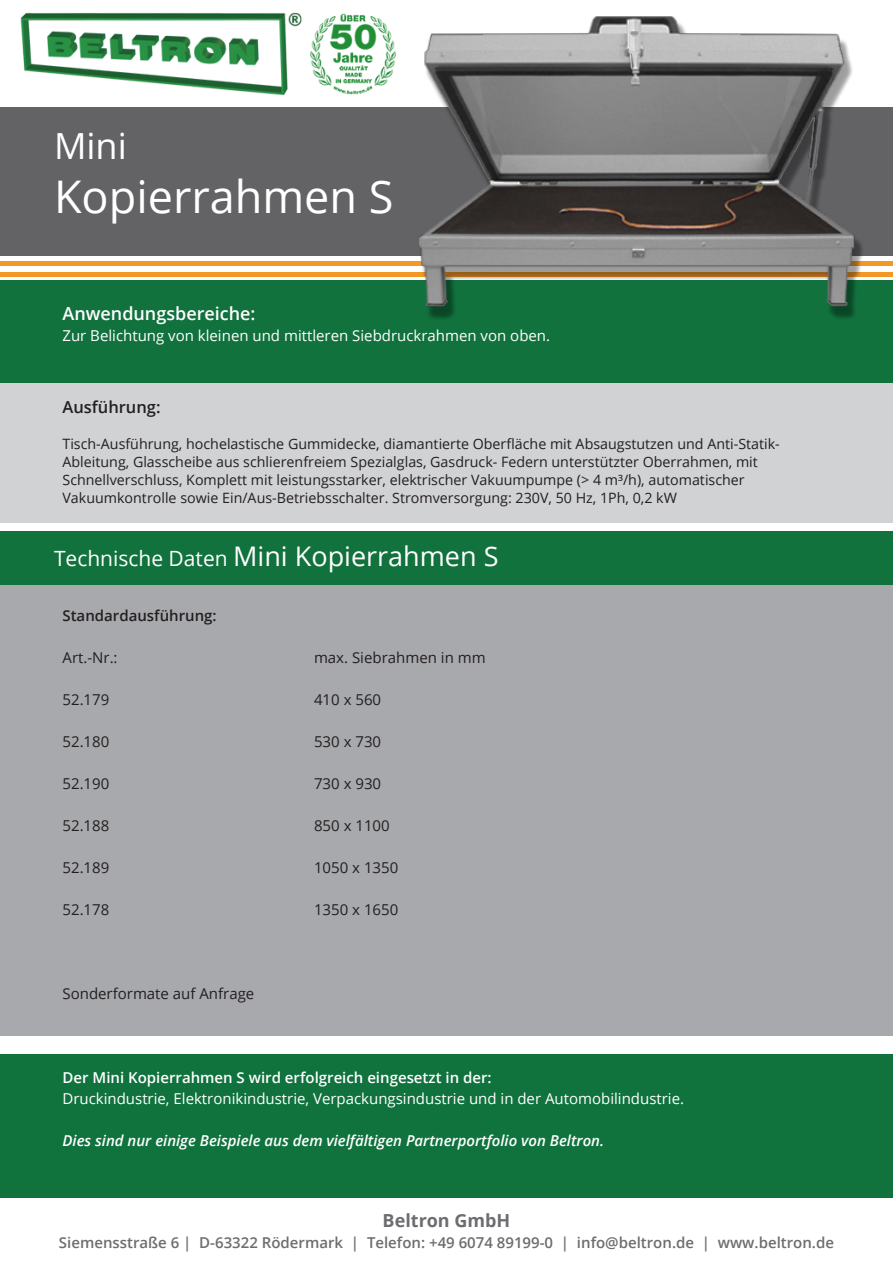
<style>
.page{position:relative;width:893px;height:1263px;background:#fff}
.page>*{position:absolute;margin:0;border:0;box-sizing:border-box;transform-origin:0 0}
.t1{font:45px "Open Sans";color:#fff}
.t2{font:36px "Open Sans";color:#fff}
.t3{font:27px "Open Sans";color:#fff}
.t4{font:600 18px "Open Sans";color:#fff}
.t5{font:700 18px "Open Sans";color:#6c6d70}
.t6{font:600 16.5px "Open Sans";color:#231f20}
.t7{font:15px "Open Sans";color:#fff}
.t8{font:15px "Open Sans";color:#231f20}
.t9{font:600 15px "Open Sans";color:#6c6d70}
.t10{font:italic 600 15px "Open Sans";color:#fff}
.t11{font:600 15px "Open Sans";color:#fff}
.t12{font:600 15px "Open Sans";color:#231f20}
.t13{font:14.25px "Open Sans";color:#231f20}
.s1{font-size:21px}
</style>
<div class="page">
<div style="left:0;top:532px;width:893px;height:53px;background:#11723e"></div>
<div style="left:0;top:585px;width:893px;height:450px;background:#a8a9ad"></div>
<div style="left:0;top:383px;width:893px;height:139px;background:#d1d2d4"></div>
<div style="left:0;top:107px;width:893px;height:149px;background:#636366"></div>
<div style="left:0;top:280px;width:893px;height:103px;background:#11723e"></div>
<img style="left:20px;top:12px;width:375px;height:84px">
<hr style="left:0;top:262px;width:893px;height:4px;background:#f39826">
<hr style="left:0;top:272px;width:893px;height:4px;background:#f39826">
<img style="left:402px;top:16px;width:491px;height:303px">
<div style="left:0;top:1054px;width:893px;height:144px;background:#10733e"></div>
<p class="t2" style="left:54px;top:121px;width:74px">Mini</p>
<p class="t1" style="left:54px;top:166px;width:341px">Kopierrahmen S</p>
<p class="t4" style="left:63px;top:301px;width:195px">Anwendungsbereiche:</p>
<p class="t7" style="left:63px;top:325px;width:489px">Zur Belichtung von kleinen und mittleren Siebdruckrahmen von oben.</p>
<p class="t6" style="left:63px;top:396px;width:100px">Ausführung:</p>
<p class="t13" style="left:63px;top:434px;width:719px">Tisch-Ausführung, hochelastische Gummidecke, diamantierte Oberfläche mit Absaugstutzen und Anti-Statik-</p>
<p class="t13" style="left:63px;top:452px;width:697px">Ableitung, Glasscheibe aus schlierenfreiem Spezialglas, Gasdruck- Federn unterstützter Oberrahmen, mit</p>
<p class="t13" style="left:63px;top:470px;width:684px">Schnellverschluss, Komplett mit leistungsstarker, elektrischer Vakuumpumpe (&gt; 4 m³/h), automatischer</p>
<p class="t13" style="left:63px;top:488px;width:616px">Vakuumkontrolle sowie Ein/Aus-Betriebsschalter. Stromversorgung: 230V, 50 Hz, 1Ph, 0,2 kW</p>
<p class="t3" style="left:54px;top:538px;width:446px"><span class="s1">Technische Daten</span> Mini Kopierrahmen S</p>
<p class="t12" style="left:63px;top:605px;width:156px">Standardausführung:</p>
<p class="t8" style="left:63px;top:647px;width:57px">Art.-Nr.:</p>
<p class="t8" style="left:63px;top:689px;width:48px">52.179</p>
<p class="t8" style="left:63px;top:731px;width:48px">52.180</p>
<p class="t8" style="left:63px;top:773px;width:48px">52.190</p>
<p class="t8" style="left:63px;top:815px;width:48px">52.188</p>
<p class="t8" style="left:63px;top:857px;width:48px">52.189</p>
<p class="t8" style="left:63px;top:899px;width:48px">52.178</p>
<p class="t8" style="left:63px;top:983px;width:193px">Sonderformate auf Anfrage</p>
<p class="t8" style="left:314px;top:647px;width:173px">max. Siebrahmen in mm</p>
<p class="t8" style="left:314px;top:689px;width:69px">410 x 560</p>
<p class="t8" style="left:314px;top:731px;width:69px">530 x 730</p>
<p class="t8" style="left:314px;top:773px;width:69px">730 x 930</p>
<p class="t8" style="left:314px;top:815px;width:77px">850 x 1100</p>
<p class="t8" style="left:314px;top:857px;width:86px">1050 x 1350</p>
<p class="t8" style="left:314px;top:899px;width:86px">1350 x 1650</p>
<p class="t11" style="left:63px;top:1067px;width:431px">Der Mini Kopierrahmen S wird erfolgreich eingesetzt in der:</p>
<p class="t7" style="left:63px;top:1088px;width:623px">Druckindustrie, Elektronikindustrie, Verpackungsindustrie und in der Automobilindustrie.</p>
<p class="t10" style="left:63px;top:1130px;width:543px">Dies sind nur einige Beispiele aus dem vielfältigen Partnerportfolio von Beltron.</p>
<p class="t5" style="left:383px;top:1208px;width:129px">Beltron GmbH</p>
<p class="t9" style="left:59px;top:1232px;width:777px">Siemensstraße 6 | D-63322 Rödermark | Telefon: +49 6074 89199-0 | info@beltron.de | www.beltron.de</p>
</div>
